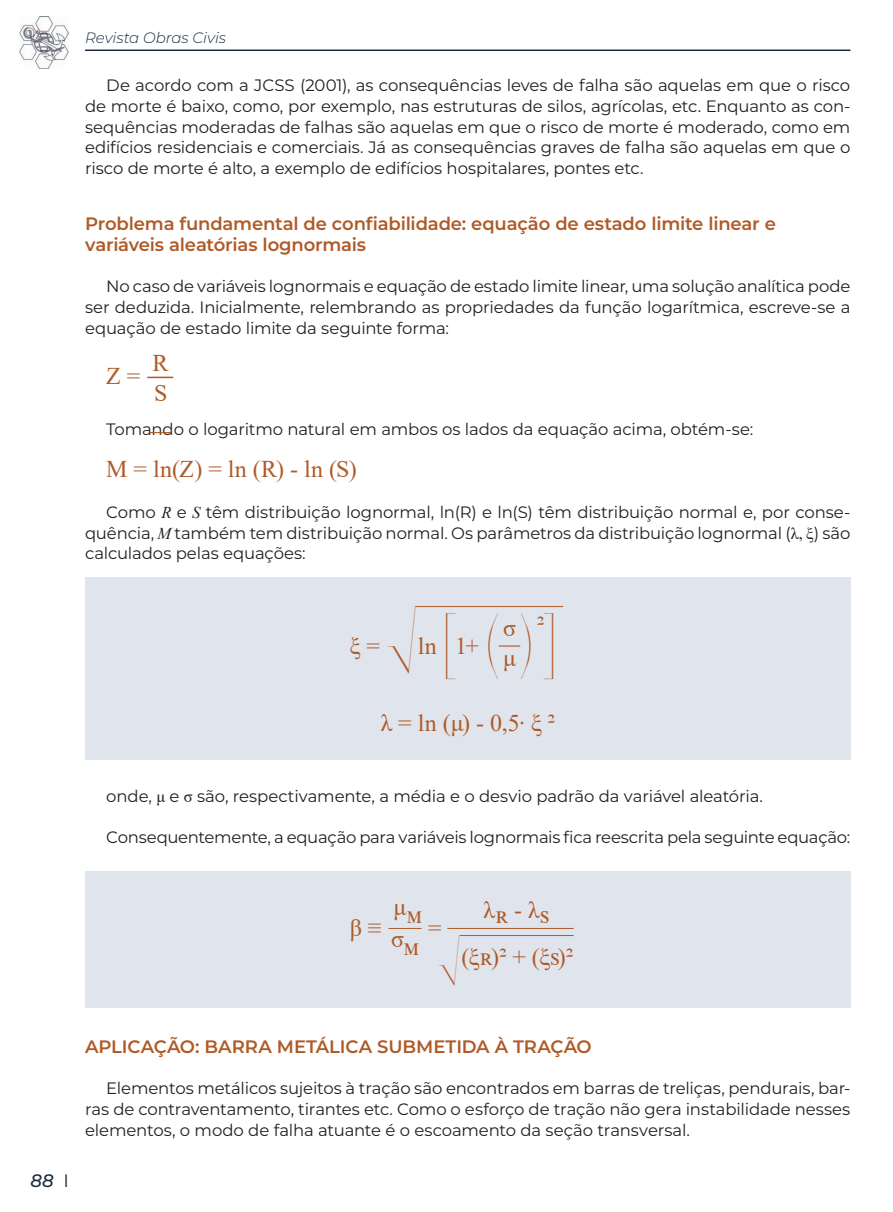
<style>
.page{position:relative;width:893px;height:1212px;background:#fff}
.page>*{position:absolute;margin:0;border:0;box-sizing:border-box;transform-origin:0 0}
.t1{font:24px/30px "Times New Roman";letter-spacing:.015em;color:#af5a27}
.t2{font:24px "Symath";color:#af5a27}
.t3{font:600 18px/20.7px "Montserrat";letter-spacing:-.01em;color:#af5a27}
.t4{font:italic 500 18px "Montserrat";color:#1a2c3e}
.t5{font:16.5px/20.7px "Montserrat";letter-spacing:-.01em;color:#231f20;text-align:justify}
.t6{font:italic 300 15px "Montserrat";letter-spacing:-.005em;color:#1a2c3e}
.s1{font-family:"Times New Roman";font-style:italic}
.s2{font-family:"Times New Roman"}
.s3{font-family:"Symath"}
.s4{font-weight:400;font-style:normal}
</style>
<div class="page">
<hr style="left:85px;top:50px;width:765px;height:1px;background:#1a2c3e">
<img style="left:19px;top:17px;width:49px;height:51px">
<div style="left:85px;top:578px;width:765px;height:182px;background:#e0e5ed"></div>
<div style="left:85px;top:871px;width:765px;height:137px;background:#e0e5ed"></div>
<svg style="left:150px;top:432px;width:21px;height:1px"></svg>
<hr style="left:499px;top:645px;width:21px;height:2px;background:#af5a27">
<hr style="left:415px;top:606px;width:148px;height:1px;background:#af5a27">
<hr style="left:460px;top:935px;width:114px;height:1px;background:#af5a27">
<hr style="left:447px;top:928px;width:126px;height:1px;background:#af5a27">
<hr style="left:388px;top:928px;width:34px;height:1px;background:#af5a27">
<svg style="left:147px;top:377px;width:26px;height:1px"></svg>
<p class="t6" style="left:85px;top:27px;width:142px">Revista Obras Civis</p>
<p class="t5" style="left:85px;top:75px;width:767px;text-indent:21px">De acordo com a JCSS (2001), as consequências leves de falha são aquelas em que o risco de morte é baixo, como, por exemplo, nas estruturas de silos, agrícolas, etc. Enquanto as con&shy;sequências moderadas de falhas são aquelas em que o risco de morte é moderado, como em edifícios residenciais e comerciais. Já as consequências graves de falha são aquelas em que o risco de morte é alto, a exemplo de edifícios hospitalares, pontes etc.</p>
<p class="t3" style="left:85px;top:213px;width:692px">Problema fundamental de confiabilidade: equação de estado limite linear e variáveis aleatórias lognormais</p>
<p class="t5" style="left:85px;top:275px;width:767px;text-indent:21px">No caso de variáveis lognormais e equação de estado limite linear, uma solução analítica pode ser deduzida. Inicialmente, relembrando as propriedades da função logarítmica, escreve-se a equação de estado limite da seguinte forma:</p>
<h1 class="t1" style="left:106px;top:361px;width:36px">Z =</h1>
<h1 class="t1" style="left:152px;top:347px;width:18px">R<br>S</h1>
<p class="t5" style="left:106px;top:418px;width:648px">Tomando o logaritmo natural em ambos os lados da equação acima, obtém-se:</p>
<h1 class="t1" style="left:106px;top:453px;width:252px">M = ln(Z) = ln (R) - ln (S)</h1>
<p class="t5" style="left:85px;top:501px;width:767px;text-indent:21px">Como <span class="s1">R</span> e <span class="s1">S</span> têm distribuição lognormal, ln(R) e ln(S) têm distribuição normal e, por conse&shy;quência, <span class="s1">M</span> também tem distribuição normal. Os parâmetros da distribuição lognormal (<span class="s2">λ, ξ</span>) são calculados pelas equações:</p>
<h1 class="t1" style="left:350px;top:630px;width:152px">ξ = <span class="s3">W</span>ln <span class="s3">Q</span>1+ <span class="s3">O</span></h1>
<h1 class="t2" style="left:518px;top:632px;width:40px">P R</h1>
<h1 class="t1" style="left:537px;top:609px;width:9px">2</h1>
<h1 class="t1" style="left:503px;top:612px;width:14px">σ μ</h1>
<h1 class="t1" style="left:381px;top:707px;width:176px">λ = ln (μ) - 0,5∙ ξ 2</h1>
<p class="t5" style="left:106px;top:785px;width:658px">onde, <span class="s2">μ</span> e <span class="s2">σ</span> são, respectivamente, a média e o desvio padrão da variável aleatória.</p>
<p class="t5" style="left:106px;top:826px;width:745px">Consequentemente, a equação para variáveis lognormais fica reescrita pela seguinte equação:</p>
<h1 class="t1" style="left:350px;top:912px;width:33px">β ≡</h1>
<h1 class="t1" style="left:393px;top:895px;width:30px">μM</h1>
<h1 class="t1" style="left:428px;top:912px;width:15px">=</h1>
<h1 class="t1" style="left:484px;top:894px;width:67px">λR - λS</h1>
<h1 class="t1" style="left:391px;top:927px;width:30px">σM</h1>
<h1 class="t1" style="left:437px;top:941px;width:137px"><sub>W</sub>(ξR)2 + (ξS)2</h1>
<p class="t4" style="left:30px;top:1168px;width:40px">88 <span class="s4">I</span></p>
<p class="t3" style="left:85px;top:1035px;width:508px">APLICAÇÃO: BARRA METÁLICA SUBMETIDA À TRAÇÃO</p>
<p class="t5" style="left:85px;top:1077px;width:767px;text-indent:21px">Elementos metálicos sujeitos à tração são encontrados em barras de treliças, pendurais, bar&shy;ras de contraventamento, tirantes etc. Como o esforço de tração não gera instabilidade nesses elementos, o modo de falha atuante é o escoamento da seção transversal.</p>
</div>
